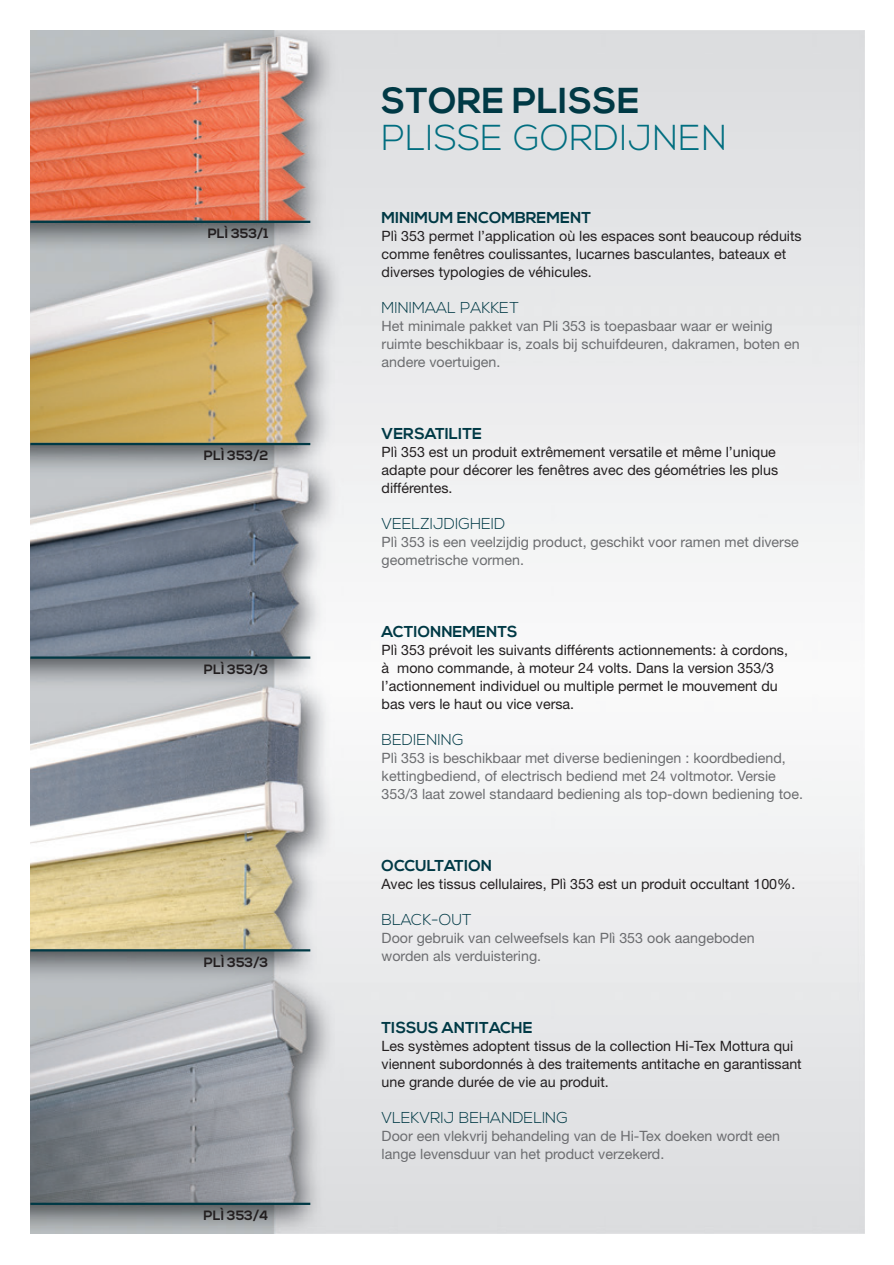
<style>
.page{position:relative;width:894px;height:1265px;background:#fff}
.page>*{position:absolute;margin:0;border:0;box-sizing:border-box;transform-origin:0 0}
.t1{font:300 36px "Nexa";letter-spacing:.01em;color:#016e80}
.t2{font:700 36px "Nexa";letter-spacing:.01em;color:#003945}
.t3{font:700 15.75px "Nexa";color:#003945}
.t4{font:300 15.75px "Nexa";color:#003945}
.t5{font:14.25px/18px "Helvetica Neue";color:#231f20}
.t6{font:14.25px/18px "Helvetica Neue";color:#6c6d70}
.t7{font:700 13.5px "Nexa";color:#231f20}
</style>
<div class="page">
<img style="left:30px;top:30px;width:834px;height:1204px">
<hr style="left:30px;top:221px;width:280px;height:2px;background:#003945">
<hr style="left:30px;top:443px;width:280px;height:2px;background:#003945">
<hr style="left:30px;top:949px;width:280px;height:2px;background:#003945">
<hr style="left:30px;top:1203px;width:280px;height:2px;background:#003945">
<hr style="left:30px;top:656px;width:280px;height:3px;background:#003945">
<p class="t7" style="left:208px;top:226px;width:62px">PLÌ 353/1</p>
<p class="t7" style="left:204px;top:448px;width:66px">PLÌ 353/2</p>
<p class="t7" style="left:204px;top:661px;width:66px">PLÌ 353/3</p>
<p class="t7" style="left:204px;top:954px;width:66px">PLÌ 353/3</p>
<p class="t7" style="left:203px;top:1208px;width:66px">PLÌ 353/4</p>
<h1 class="t2" style="left:381px;top:79px;width:259px">STORE PLISSE</h1>
<h1 class="t1" style="left:381px;top:117px;width:347px">PLISSE GORDIJNEN</h1>
<p class="t3" style="left:381px;top:208px;width:211px">MINIMUM ENCOMBREMENT</p>
<p class="t5" style="left:381px;top:227px;width:421px">Plì 353 permet l’application où les espaces sont beaucoup réduits comme fenêtres coulissantes, lucarnes basculantes, bateaux et diverses typologies de véhicules.</p>
<p class="t4" style="left:381px;top:298px;width:139px">MINIMAAL PAKKET</p>
<p class="t6" style="left:381px;top:317px;width:419px">Het minimale pakket van Pli 353 is toepasbaar waar er weinig ruimte beschikbaar is, zoals bij schuifdeuren, dakramen, boten en andere voertuigen.</p>
<p class="t3" style="left:381px;top:424px;width:102px">VERSATILITE</p>
<p class="t5" style="left:381px;top:443px;width:398px">Plì 353 est un produit extrêmement versatile et même l’unique adapte pour décorer les fenêtres avec des géométries les plus différentes.</p>
<p class="t4" style="left:381px;top:514px;width:125px">VEELZIJDIGHEID</p>
<p class="t6" style="left:381px;top:533px;width:418px">Plì 353 is een veelzijdig product, geschikt voor ramen met diverse geometrische vormen.</p>
<p class="t3" style="left:381px;top:622px;width:137px">ACTIONNEMENTS</p>
<p class="t5" style="left:381px;top:641px;width:407px">Plì 353 prévoit les suivants différents actionnements: à cordons, à mono commande, à moteur 24 volts. Dans la version 353/3 l’actionnement individuel ou multiple permet le mouvement du bas vers le haut ou vice versa.</p>
<p class="t4" style="left:381px;top:730px;width:83px">BEDIENING</p>
<p class="t6" style="left:381px;top:749px;width:422px">Plì 353 is beschikbaar met diverse bedieningen : koordbediend, kettingbediend, of electrisch bediend met 24 voltmotor. Versie<br>353/3 laat zowel standaard bediening als top-down bediening toe.</p>
<p class="t3" style="left:381px;top:856px;width:112px">OCCULTATION</p>
<p class="t5" style="left:381px;top:875px;width:415px">Avec les tissus cellulaires, Plì 353 est un produit occultant 100%.</p>
<p class="t4" style="left:381px;top:910px;width:92px">BLACK-OUT</p>
<p class="t6" style="left:381px;top:929px;width:374px">Door gebruik van celweefsels kan Plì 353 ook aangeboden worden als verduistering.</p>
<p class="t3" style="left:381px;top:1018px;width:152px">TISSUS ANTITACHE</p>
<p class="t5" style="left:381px;top:1037px;width:421px">Les systèmes adoptent tissus de la collection Hi-Tex Mottura qui viennent subordonnés à des traitements antitache en garantissant une grande durée de vie au produit.</p>
<p class="t4" style="left:381px;top:1108px;width:188px">VLEKVRIJ BEHANDELING</p>
<p class="t6" style="left:381px;top:1127px;width:400px">Door een vlekvrij behandeling van de Hi-Tex doeken wordt een lange levensduur van het product verzekerd.</p>
</div>
